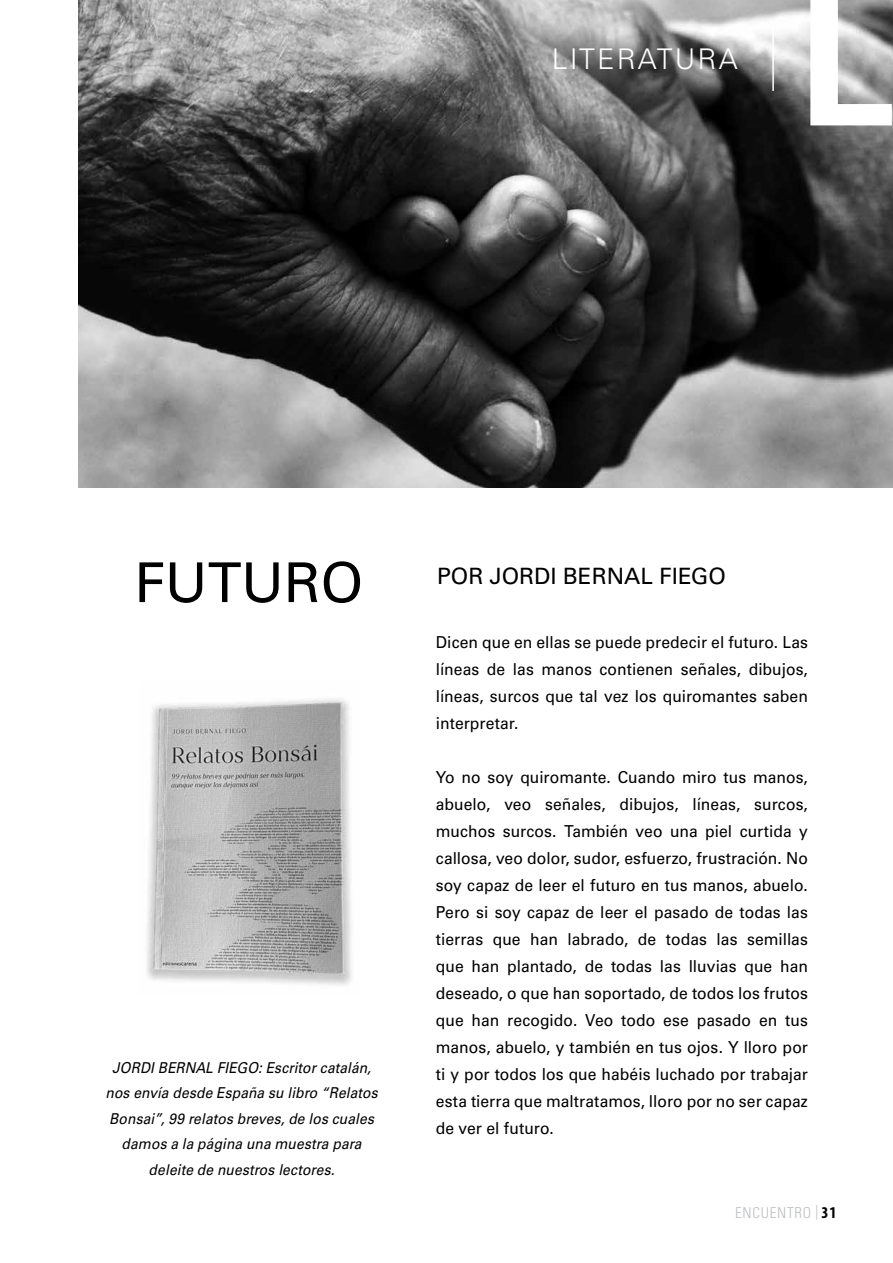
<style>
.page{position:relative;width:893px;height:1263px;background:#fff}
.page>*{position:absolute;margin:0;border:0;box-sizing:border-box;transform-origin:0 0}
.t1{font:700 174px "Univers LT Std";color:#fff}
.t2{font:54.9px "Univers LT Std";color:#000}
.t3{font:300 28.5px "Univers LT Std";letter-spacing:.075em;color:#fff}
.t4{font:22.5px "Univers LT Std";color:#000}
.t5{font:16.5px/27px "Univers LT Std";letter-spacing:.005em;color:#000;text-align:justify;scale:.95 1}
.t6{font:italic 15px/25.5px "Univers LT Std";letter-spacing:.005em;color:#000;text-align:center;scale:.92 1}
.t7{font:300 condensed 15px "Univers LT Std";letter-spacing:.05em;color:#bcbec0}
.s1{font-family:"Myriad Pro";font-weight:700;font-size:16.5px;color:#000}
</style>
<div class="page">
<img style="left:78px;top:0;width:815px;height:488px">
<hr style="left:772px;top:25px;width:2px;height:66px;background:#fff">
<img style="left:147px;top:698px;width:205px;height:287px">
<h3 class="t3" style="left:552px;top:42px;width:188px">LITERATURA</h3>
<h1 class="t1" style="left:798px;top:-38px;width:98px">L</h1>
<h2 class="t2" style="left:134px;top:550px;width:231px">FUTURO</h2>
<p class="t6" style="left:105px;top:1055px;width:297px">JORDI BERNAL FIEGO: Escritor catalán, nos envía desde España su libro “Relatos Bonsai”, 99 relatos breves, de los cuales damos a la página una muestra para deleite de nuestros lectores.</p>
<h3 class="t4" style="left:437px;top:562px;width:290px">POR JORDI BERNAL FIEGO</h3>
<p class="t5" style="left:436px;top:629px;width:393px">Dicen que en ellas se puede predecir el futuro. Las líneas de las manos contienen señales, dibujos, líneas, surcos que tal vez los quiromantes saben interpretar.</p>
<p class="t5" style="left:436px;top:764px;width:393px">Yo no soy quiromante. Cuando miro tus manos, abuelo, veo señales, dibujos, líneas, surcos, muchos surcos. También veo una piel curtida y callosa, veo dolor, sudor, esfuerzo, frustración. No soy capaz de leer el futuro en tus manos, abuelo.<br>Pero si soy capaz de leer el pasado de todas las tierras que han labrado, de todas las semillas que han plantado, de todas las lluvias que han deseado, o que han soportado, de todos los frutos que han recogido. Veo todo ese pasado en tus manos, abuelo, y también en tus ojos. Y lloro por ti y por todos los que habéis luchado por trabajar esta tierra que maltratamos, lloro por no ser capaz de ver el futuro.</p>
<p class="t7" style="left:735px;top:1203px;width:103px">ENCUENTRO | <span class="s1">31</span></p>
</div>
